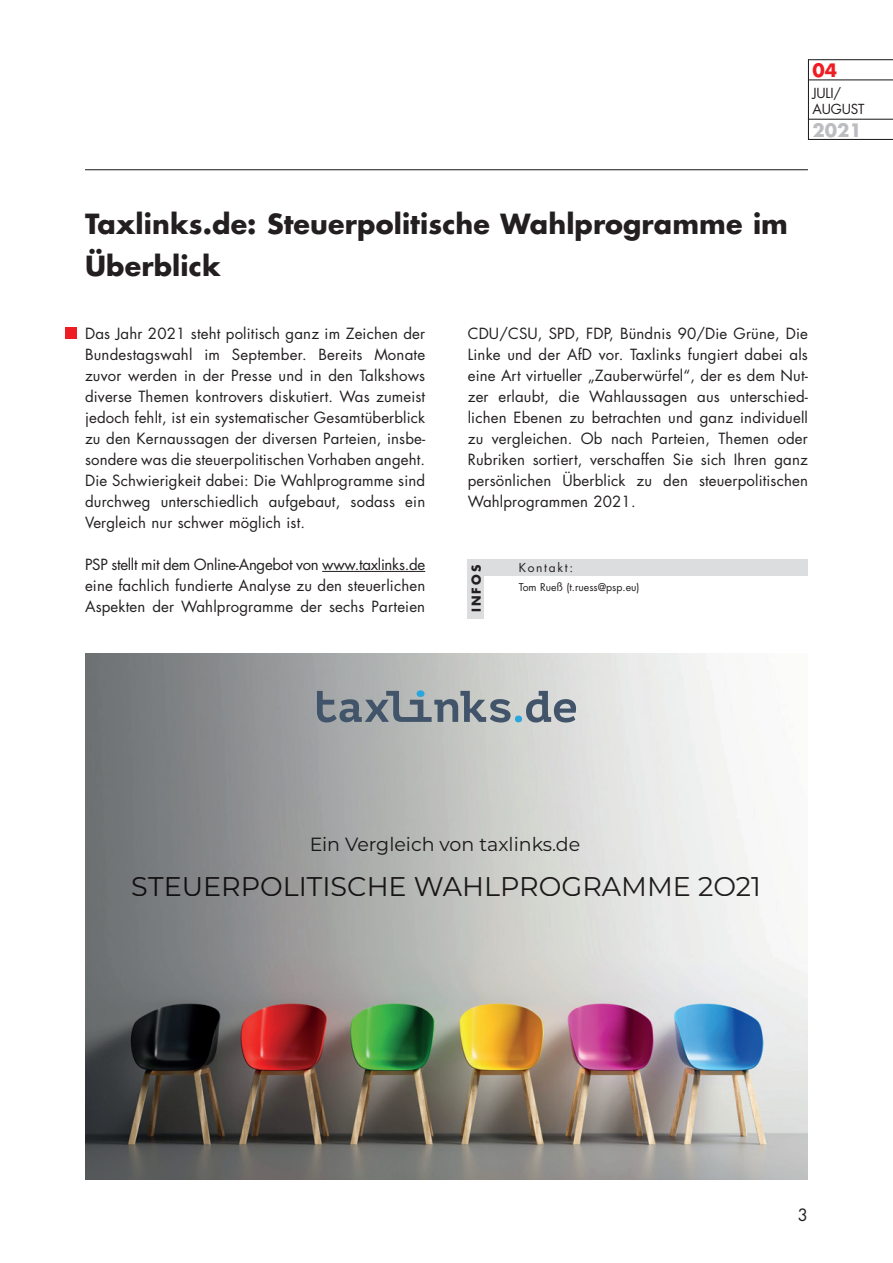
<style>
.page{position:relative;width:893px;height:1263px;background:#fff}
.page>*{position:absolute;margin:0;border:0;box-sizing:border-box;transform-origin:0 0}
.t1{font:700 27px/42px "Futura Std";letter-spacing:.005em;color:#231f20}
.t2{font:27px "Montserrat";color:#231f20}
.t3{font:19.05px "Montserrat";color:#231f20}
.t4{font:700 18px "Futura Std";color:#bcbdc0}
.t5{font:700 18px "Futura Std";color:#ee1d23}
.t6{font:16.5px "Futura Std";color:#231f20}
.t7{font:15px/21px "Futura Std";letter-spacing:.01em;color:#231f20;text-align:justify}
.t8{font:13.5px/16.5px "Futura Std";letter-spacing:-.01em;color:#231f20}
.t9{font:12px "Futura";letter-spacing:.14em;color:#231f20}
.t10{font:700 12px "Futura";letter-spacing:.18em;color:#231f20}
.t11{font:10.5px "Futura Std";color:#231f20}
</style>
<div class="page">
<hr style="left:322px;top:571px;width:103px;height:1px;background:#231f20">
<div style="left:65px;top:327px;width:12px;height:12px;background:#ee1d23"></div>
<div style="left:468px;top:559px;width:340px;height:17px;background:#dcdddf"></div>
<div style="left:468px;top:559px;width:16px;height:59px;background:#dcdddf"></div>
<img style="left:85px;top:654px;width:723px;height:525px">
<svg style="left:317px;top:690px;width:259px;height:32px"></svg>
<svg style="left:808px;top:59px;width:85px;height:81px"></svg>
<hr style="left:85px;top:169px;width:723px;height:1px;background:#231f20">
<hr style="left:808px;top:79px;width:85px;height:1px;background:#231f20">
<hr style="left:808px;top:119px;width:85px;height:1px;background:#231f20">
<p class="t5" style="left:812px;top:58px;width:26px">04</p>
<p class="t8" style="left:812px;top:85px;width:54px">JULI/<br>AUGUST</p>
<p class="t4" style="left:812px;top:118px;width:51px">2021</p>
<h1 class="t1" style="left:85px;top:202px;width:704px">Taxlinks.de: Steuerpolitische Wahlprogramme im<br>Überblick</h1>
<p class="t7" style="left:85px;top:323px;width:342px">Das Jahr 2021 steht politisch ganz im Zeichen der Bundestagswahl im September. Bereits Monate zuvor werden in der Presse und in den Talkshows diverse Themen kontrovers diskutiert. Was zumeist jedoch fehlt, ist ein systematischer Gesamtüberblick zu den Kernaussagen der diversen Parteien, insbe&shy;sondere was die steuerpolitischen Vorhaben angeht.<br>Die Schwierigkeit dabei: Die Wahlprogramme sind durchweg unterschiedlich aufgebaut, sodass ein Vergleich nur schwer möglich ist.</p>
<p class="t7" style="left:85px;top:554px;width:342px">PSP stellt mit dem Online-Angebot von www.taxlinks.de eine fachlich fundierte Analyse zu den steuerlichen Aspekten der Wahlprogramme der sechs Parteien</p>
<p class="t7" style="left:468px;top:323px;width:342px">CDU/CSU, SPD, FDP, Bündnis 90/Die Grüne, Die Linke und der AfD vor. Taxlinks fungiert dabei als eine Art virtueller „Zauberwürfel“, der es dem Nut&shy;zer erlaubt, die Wahlaussagen aus unterschied&shy;lichen Ebenen zu betrachten und ganz individuell zu vergleichen. Ob nach Parteien, Themen oder Rubriken sortiert, verschaffen Sie sich Ihren ganz persönlichen Überblick zu den steuerpolitischen Wahlprogrammen 2021.</p>
<p class="t10" style="left:468px;top:612px;width:49px;rotate:-90deg">INFOS</p>
<p class="t9" style="left:519px;top:559px;width:56px">Kontakt:</p>
<p class="t11" style="left:519px;top:580px;width:122px">Tom Rueß (t.ruess@psp.eu)</p>
<p class="t3" style="left:309px;top:831px;width:272px">Ein Vergleich von taxlinks.de</p>
<h1 class="t2" style="left:132px;top:867px;width:631px">STEUERPOLITISCHE WAHLPROGRAMME 2O21</h1>
<p class="t6" style="left:798px;top:1204px;width:12px">3</p>
</div>
